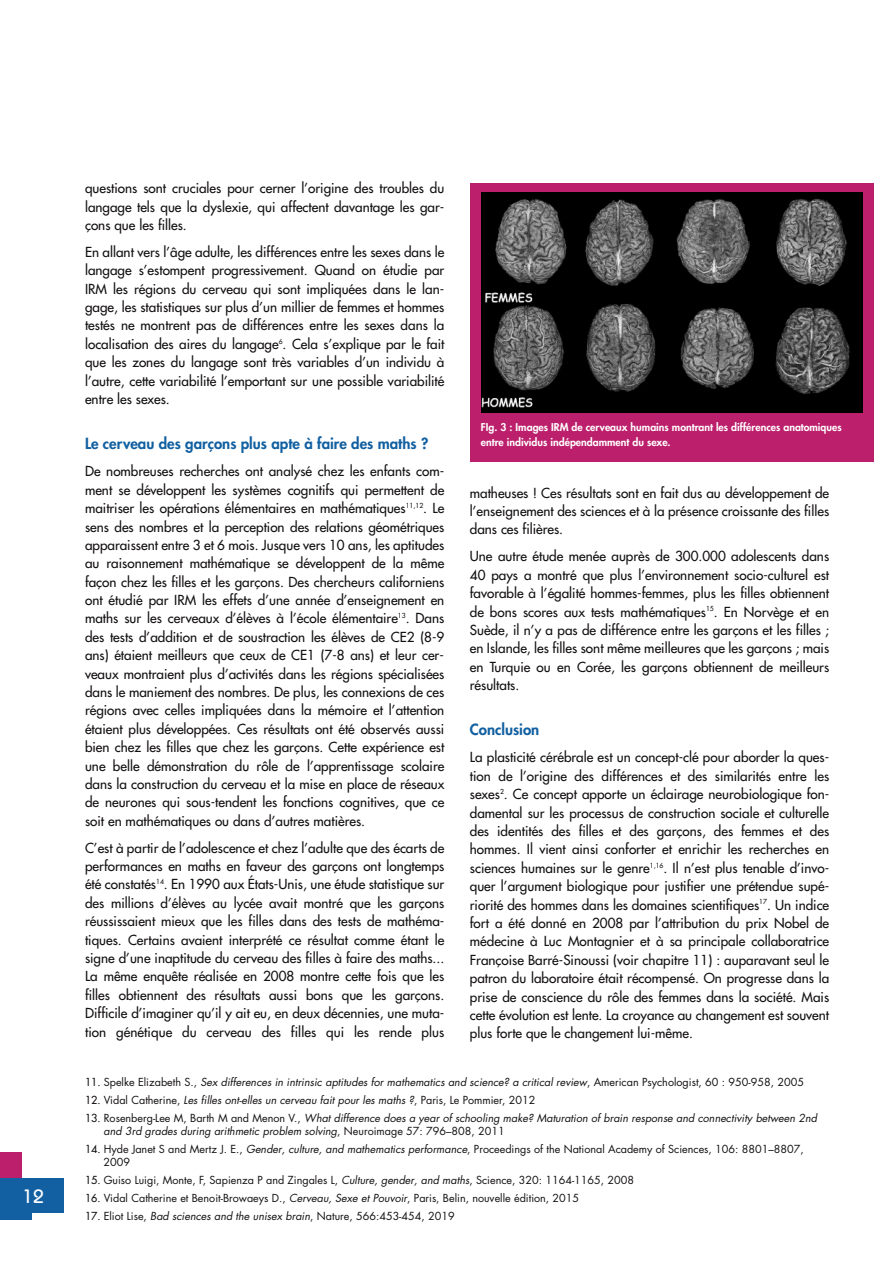
<style>
.page{position:relative;width:893px;height:1263px;background:#fff}
.page>*{position:absolute;margin:0;border:0;box-sizing:border-box;transform-origin:0 0}
.t1{font:19.35px "Bimini Normal";color:#fff}
.t2{font:800 15px "Futura";color:#1260a1}
.t3{font:13.5px/18.5px "Futura";color:#131010;text-align:justify}
.t4{font:italic 10.8px/13.5px "Futura";color:#131010}
.t5{font:10.8px/13.5px "Futura";color:#131010}
.t6{font:800 10.5px/15px "Futura";color:#fff}
.s1{font-style:normal}
.s2{font-style:inherit}
.s3{font-style:italic}
</style>
<div class="page">
<div style="left:0;top:1184px;width:32px;height:36px;background:#1260a1"></div>
<div style="left:0;top:1152px;width:21px;height:43px;background:#bc1f6b"></div>
<div style="left:0;top:1178px;width:63px;height:34px;background:#1260a1"></div>
<div style="left:470px;top:184px;width:403px;height:278px;background:#bc1f6b"></div>
<img style="left:481px;top:192px;width:381px;height:220px">
<h1 class="t1" style="left:23px;top:1184px;width:23px">12</h1>
<p class="t3" style="left:85px;top:180px;width:361px">questions sont cruciales pour cerner l’origine des troubles du langage tels que la dyslexie, qui affectent davantage les gar&shy;çons que les filles.</p>
<p class="t3" style="left:85px;top:244px;width:361px">En allant vers l’âge adulte, les différences entre les sexes dans le langage s’estompent progressivement. Quand on étudie par IRM les régions du cerveau qui sont impliquées dans le lan&shy;gage, les statistiques sur plus d’un millier de femmes et hommes testés ne montrent pas de différences entre les sexes dans la localisation des aires du langage<sup>6</sup>. Cela s’explique par le fait que les zones du langage sont très variables d’un individu à l’autre, cette variabilité l’emportant sur une possible variabilité entre les sexes.</p>
<p class="t2" style="left:85px;top:436px;width:345px">Le cerveau des garçons plus apte à faire des maths ?</p>
<p class="t3" style="left:85px;top:463px;width:361px">De nombreuses recherches ont analysé chez les enfants com&shy;ment se développent les systèmes cognitifs qui permettent de maitriser les opérations élémentaires en mathématiques<sup>11,12</sup>. Le sens des nombres et la perception des relations géométriques apparaissent entre 3 et 6 mois. Jusque vers 10 ans, les aptitudes au raisonnement mathématique se développent de la même façon chez les filles et les garçons. Des chercheurs californiens ont étudié par IRM les effets d’une année d’enseignement en maths sur les cerveaux d’élèves à l’école élémentaire<sup>13</sup>. Dans des tests d’addition et de soustraction les élèves de CE2 (8-9 ans) étaient meilleurs que ceux de CE1 (7-8 ans) et leur cer&shy;veaux montraient plus d’activités dans les régions spécialisées dans le maniement des nombres. De plus, les connexions de ces régions avec celles impliquées dans la mémoire et l’attention étaient plus développées. Ces résultats ont été observés aussi bien chez les filles que chez les garçons. Cette expérience est une belle démonstration du rôle de l’apprentissage scolaire dans la construction du cerveau et la mise en place de réseaux de neurones qui sous-tendent les fonctions cognitives, que ce soit en mathématiques ou dans d’autres matières.</p>
<p class="t3" style="left:85px;top:839px;width:361px">C’est à partir de l’adolescence et chez l’adulte que des écarts de performances en maths en faveur des garçons ont longtemps été constatés<sup>14</sup>. En 1990 aux États-Unis, une étude statistique sur des millions d’élèves au lycée avait montré que les garçons réussissaient mieux que les filles dans des tests de mathéma&shy;tiques. Certains avaient interprété ce résultat comme étant le signe d’une inaptitude du cerveau des filles à faire des maths...<br>La même enquête réalisée en 2008 montre cette fois que les filles obtiennent des résultats aussi bons que les garçons.<br>Difficile d’imaginer qu’il y ait eu, en deux décennies, une muta&shy;tion génétique du cerveau des filles qui les rende plus</p>
<p class="t6" style="left:481px;top:420px;width:362px">FIg. 3 : Images IRM de cerveaux humains montrant les différences anatomiques entre individus indépendamment du sexe.</p>
<p class="t3" style="left:470px;top:484px;width:361px">matheuses ! Ces résultats sont en fait dus au développement de l’enseignement des sciences et à la présence croissante des filles dans ces filières.</p>
<p class="t3" style="left:470px;top:548px;width:361px">Une autre étude menée auprès de 300.000 adolescents dans 40 pays a montré que plus l’environnement socio-culturel est favorable à l’égalité hommes-femmes, plus les filles obtiennent de bons scores aux tests mathématiques<sup>15</sup>. En Norvège et en Suède, il n’y a pas de différence entre les garçons et les filles ; en Islande, les filles sont même meilleures que les garçons ; mais en Turquie ou en Corée, les garçons obtiennent de meilleurs résultats.</p>
<p class="t2" style="left:470px;top:722px;width:71px">Conclusion</p>
<p class="t3" style="left:470px;top:749px;width:361px">La plasticité cérébrale est un concept-clé pour aborder la ques&shy;tion de l’origine des différences et des similarités entre les sexes<sup>2</sup>. Ce concept apporte un éclairage neurobiologique fon&shy;damental sur les processus de construction sociale et culturelle des identités des filles et des garçons, des femmes et des hommes. Il vient ainsi conforter et enrichir les recherches en sciences humaines sur le genre<sup>1,16</sup>. Il n’est plus tenable d’invo&shy;quer l’argument biologique pour justifier une prétendue supé&shy;riorité des hommes dans les domaines scientifiques<sup>17</sup>. Un indice fort a été donné en 2008 par l’attribution du prix Nobel de médecine à Luc Montagnier et à sa principale collaboratrice Françoise Barré-Sinoussi (voir chapitre 11) : auparavant seul le patron du laboratoire était récompensé. On progresse dans la prise de conscience du rôle des femmes dans la société. Mais cette évolution est lente. La croyance au changement est souvent plus forte que le changement lui-même.</p>
<p class="t4" style="left:85px;top:1076px;width:720px"><span class="s1">11.</span> <span class="s1">Spelke Elizabeth S.,</span> Sex differences in intrinsic aptitudes for mathematics and science? a critical review<span class="s1">, American Psychologist, 60 : 950-958, 2005</span></p>
<p class="t4" style="left:85px;top:1094px;width:452px"><span class="s1">12.</span> <span class="s1">Vidal Catherine,</span> Les filles ont-elles un cerveau fait pour les maths ?<span class="s1">, Paris, Le Pommier, 2012</span></p>
<p class="t4" style="left:104px;top:1112px;width:715px;text-indent:-19px"><span class="s1">13.</span> <span class="s1">Rosenberg-Lee M, Barth M and Menon V.,</span> What difference does a year of schooling make? Maturation of brain response and connectivity between 2nd and 3rd grades during arithmetic problem solving<span class="s1">, Neuroimage 57: 796–808, 2011</span></p>
<p class="t5" style="left:104px;top:1143px;width:702px;text-indent:-19px"><span class="s2">14.</span> Hyde Janet S and Mertz J. E., <span class="s3">Gender, culture, and mathematics performance</span>, Proceedings of the National Academy of Sciences, 106: 8801–8807,<br>2009</p>
<p class="t5" style="left:85px;top:1174px;width:551px"><span class="s2">15.</span> Guiso Luigi, Monte, F, Sapienza P and Zingales L, <span class="s3">Culture, gender, and maths</span>, Science, 320: 1164-1165, 2008</p>
<p class="t5" style="left:85px;top:1192px;width:496px"><span class="s2">16.</span> Vidal Catherine et Benoit-Browaeys D., <span class="s3">Cerveau, Sexe et Pouvoir</span>, Paris, Belin, nouvelle édition, 2015</p>
<p class="t5" style="left:85px;top:1210px;width:371px"><span class="s2">17.</span> Eliot Lise, <span class="s3">Bad sciences and the unisex brain</span>, Nature, 566:453-454, 2019</p>
</div>
